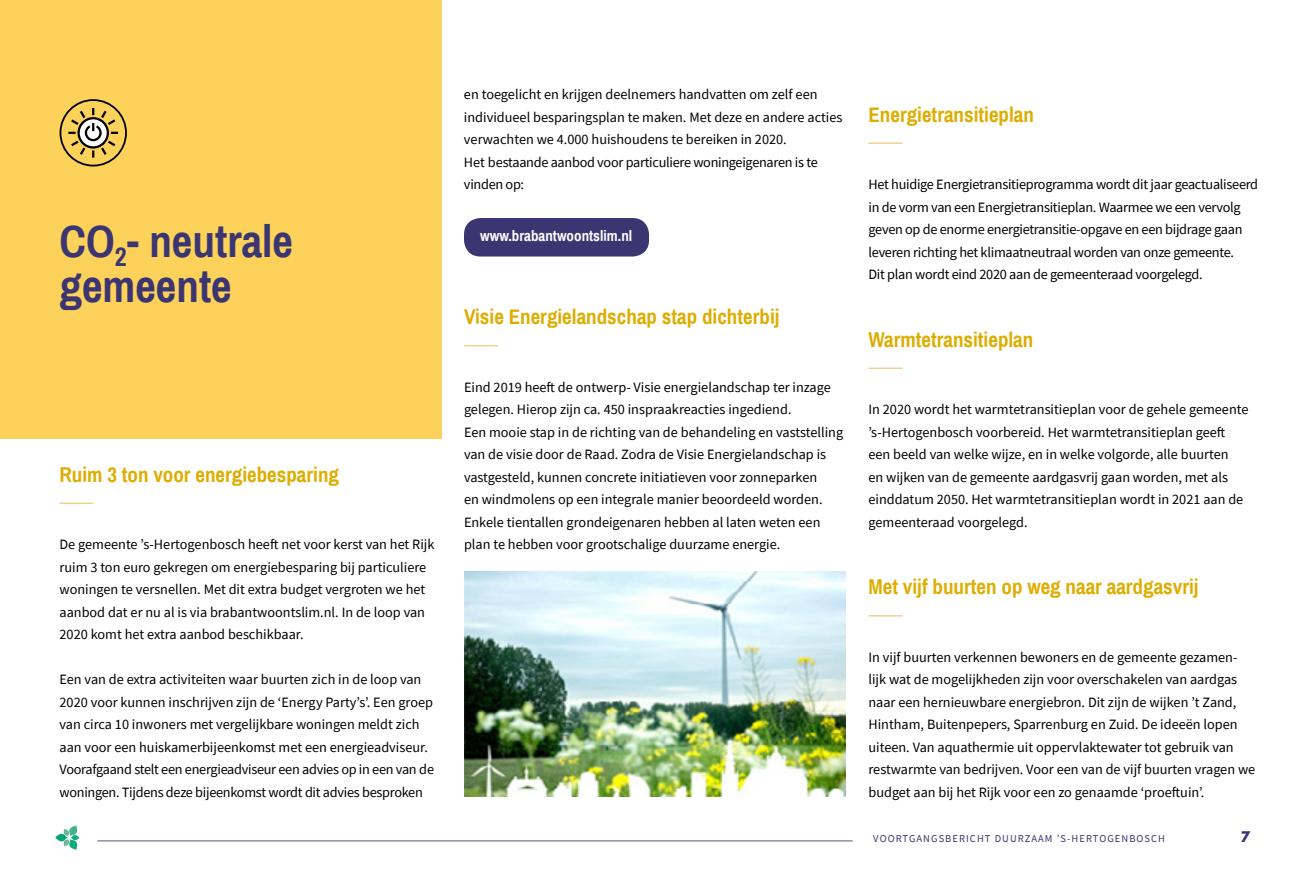
<style>
.page{position:relative;width:1310px;height:876px;background:#fff}
.page>*{position:absolute;margin:0;border:0;box-sizing:border-box;transform-origin:0 0}
.t1{font:700 45px/45px "Archivo Narrow";color:#3b3571}
.t2{font:700 21px "Archivo Narrow";color:#dead00}
.t3{font:700 15px "Archivo Narrow";color:#fff}
.t4{font:14.25px/22.5px "Source Sans Pro";color:#000}
.t5{font:14.25px/22.5px "Source Sans Pro";letter-spacing:-.02em;color:#000}
.t6{font:700 14.25px "Futura Std";color:#3b3571}
.t7{font:10.5px "Source Sans Pro";letter-spacing:.1em;color:#3b3571}
</style>
<div class="page">
<svg style="left:55px;top:825px;width:24px;height:25px"></svg>
<hr style="left:97px;top:840px;width:755px;height:1px;background:#968cb1">
<div style="left:0;top:0;width:441px;height:438px;background:#fdd25a"></div>
<hr style="left:868px;top:142px;width:34px;height:2px;background:#f0d48d">
<hr style="left:868px;top:368px;width:34px;height:1px;background:#f0d48d">
<hr style="left:868px;top:615px;width:34px;height:2px;background:#f0d48d">
<div style="left:464px;top:218px;width:185px;height:39px;background:#3b3571;border-radius:17px"></div>
<hr style="left:464px;top:345px;width:34px;height:1px;background:#f0d48d">
<img style="left:464px;top:572px;width:382px;height:225px">
<svg style="left:60px;top:100px;width:66px;height:66px"></svg>
<div style="left:60px;top:99px;width:67px;height:68px;border:2px solid #000;border-radius:50%"></div>
<svg style="left:66px;top:106px;width:54px;height:54px"></svg>
<hr style="left:60px;top:503px;width:34px;height:1px;background:#f0d48d">
<h1 class="t1" style="left:60px;top:218px;width:235px">CO<sub>2</sub>- neutrale gemeente</h1>
<h2 class="t2" style="left:60px;top:461px;width:281px">Ruim 3 ton voor energiebesparing</h2>
<p class="t4" style="left:60px;top:533px;width:376px">De gemeente ’s-Hertogenbosch heeft net voor kerst van het Rijk ruim 3 ton euro gekregen om energiebesparing bij particuliere woningen te versnellen. Met dit extra budget vergroten we het aanbod dat er nu al is via brabantwoontslim.nl. In de loop van 2020 komt het extra aanbod beschikbaar.</p>
<p class="t4" style="left:60px;top:668px;width:376px">Een van de extra activiteiten waar buurten zich in de loop van 2020 voor kunnen inschrijven zijn de ‘Energy Party’s’. Een groep van circa 10 inwoners met vergelijkbare woningen meldt zich aan voor een huiskamerbijeenkomst met een energieadviseur.<br>Voorafgaand stelt een energieadviseur een advies op in een van de woningen. Tijdens deze bijeenkomst wordt dit advies besproken</p>
<p class="t4" style="left:464px;top:83px;width:380px">en toegelicht en krijgen deelnemers handvatten om zelf een individueel besparingsplan te maken. Met deze en andere acties verwachten we 4.000 huishoudens te bereiken in 2020.<br>Het bestaande aanbod voor particuliere woningeigenaren is te vinden op:</p>
<p class="t3" style="left:480px;top:227px;width:153px">www.brabantwoontslim.nl</p>
<h2 class="t2" style="left:464px;top:304px;width:317px">Visie Energielandschap stap dichterbij</h2>
<p class="t4" style="left:464px;top:375px;width:381px">Eind 2019 heeft de ontwerp- Visie energielandschap ter inzage gelegen. Hierop zijn ca. 450 inspraakreacties ingediend.<br>Een mooie stap in de richting van de behandeling en vaststelling van de visie door de Raad. Zodra de Visie Energielandschap is vastgesteld, kunnen concrete initiatieven voor zonneparken<br>en windmolens op een integrale manier beoordeeld worden.<br>Enkele tientallen grondeigenaren hebben al laten weten een plan te hebben voor grootschalige duurzame energie.</p>
<h2 class="t2" style="left:868px;top:101px;width:167px">Energietransitieplan</h2>
<p class="t5" style="left:868px;top:173px;width:391px">Het huidige Energietransitieprogramma wordt dit jaar geactualiseerd in de vorm van een Energietransitieplan. Waarmee we een vervolg geven op de enorme energietransitie-opgave en een bijdrage gaan leveren richting het klimaatneutraal worden van onze gemeente.<br>Dit plan wordt eind 2020 aan de gemeenteraad voorgelegd.</p>
<h2 class="t2" style="left:868px;top:326px;width:166px">Warmtetransitieplan</h2>
<p class="t4" style="left:868px;top:398px;width:381px">In 2020 wordt het warmtetransitieplan voor de gehele gemeente ’s-Hertogenbosch voorbereid. Het warmtetransitieplan geeft een beeld van welke wijze, en in welke volgorde, alle buurten<br>en wijken van de gemeente aardgasvrij gaan worden, met als einddatum 2050. Het warmtetransitieplan wordt in 2021 aan de gemeenteraad voorgelegd.</p>
<h2 class="t2" style="left:868px;top:574px;width:332px">Met vijf buurten op weg naar aardgasvrij</h2>
<p class="t4" style="left:868px;top:645px;width:388px">In vijf buurten verkennen bewoners en de gemeente gezamen&shy;lijk wat de mogelijkheden zijn voor overschakelen van aardgas naar een hernieuwbare energiebron. Dit zijn de wijken ’t Zand, Hintham, Buitenpepers, Sparrenburg en Zuid. De ideeën lopen uiteen. Van aquathermie uit oppervlaktewater tot gebruik van restwarmte van bedrijven. Voor een van de vijf buurten vragen we budget aan bij het Rijk voor een zo genaamde ‘proeftuin’.</p>
<p class="t7" style="left:873px;top:831px;width:293px">VOORTGANGSBERICHT DUURZAAM ’S-HERTOGENBOSCH</p>
<p class="t6" style="left:1240px;top:827px;width:11px">7</p>
</div>
